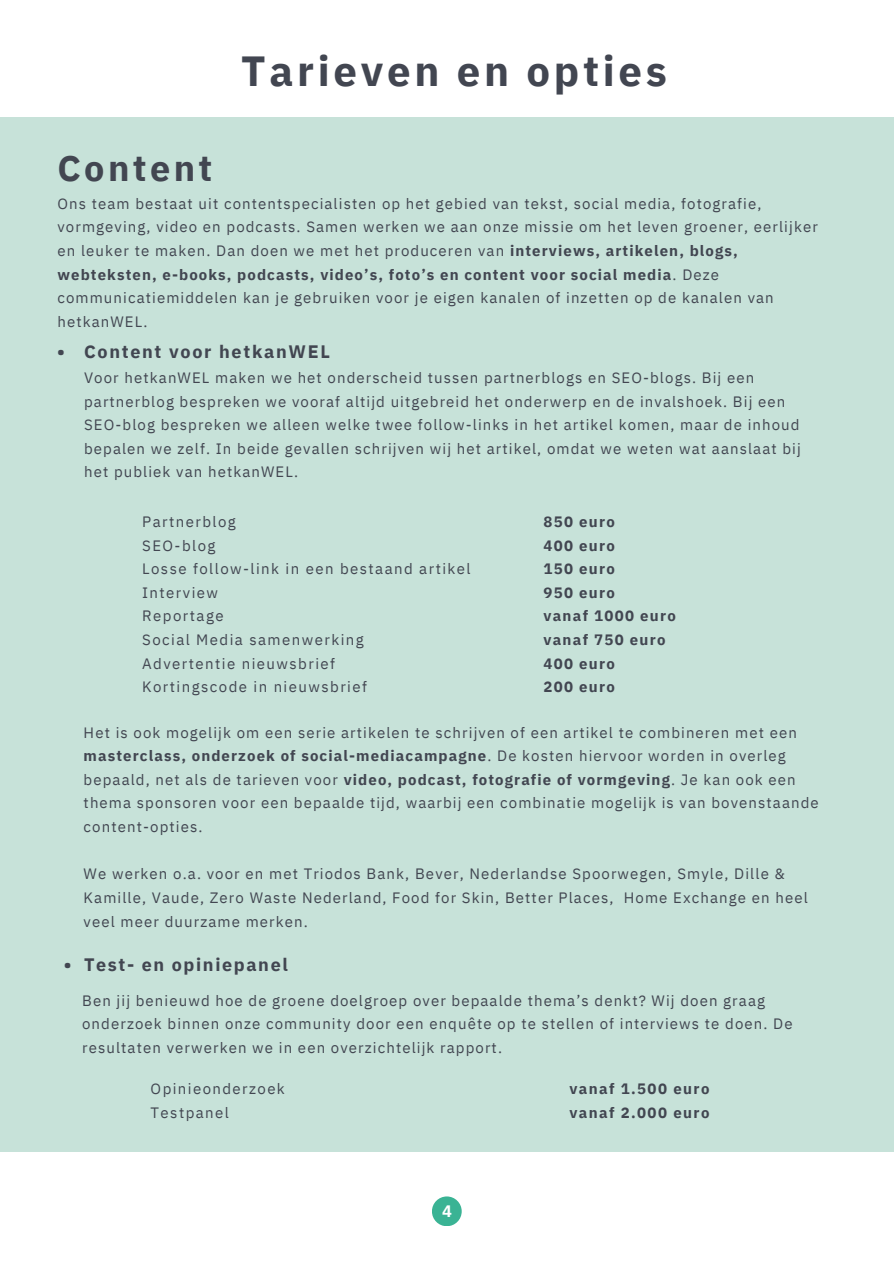
<style>
.page{position:relative;width:894px;height:1264px;background:#fff}
.page>*{position:absolute;margin:0;border:0;box-sizing:border-box;transform-origin:0 0}
.t1{font:700 42px "IBM Plex Sans";letter-spacing:.09em;color:#424651}
.t2{font:700 36px "IBM Plex Sans";letter-spacing:.095em;color:#424651}
.t3{font:700 18px "IBM Plex Sans";letter-spacing:.095em;color:#424651}
.t4{font:700 16.5px "IBM Plex Sans";color:#fff}
.t5{font:15px/23.7px "IBM Plex Sans";letter-spacing:.075em;color:#424651}
.t6{font:15px/23.7px "IBM Plex Sans";letter-spacing:.095em;color:#424651}
.t7{font:700 15px/23.7px "IBM Plex Sans";letter-spacing:.085em;color:#424651}
.s1{font-weight:700}
</style>
<div class="page">
<div style="left:0;top:117px;width:893px;height:1034px;background:#c7e2d9"></div>
<div style="left:432px;top:1196px;width:29px;height:30px;background:#3ab394;border-radius:50%"></div>
<h1 class="t1" style="left:241px;top:43px;width:427px">Tarieven en opties</h1>
<p class="t2" style="left:57px;top:144px;width:156px">Content</p>
<p class="t5" style="left:57px;top:191px;width:761px">Ons team bestaat uit contentspecialisten op het gebied van tekst, social media, fotografie, vormgeving, video en podcasts. Samen werken we aan onze missie om het leven groener, eerlijker en leuker te maken. Dan doen we met het produceren van <span class="s1">interviews, artikelen, blogs, webteksten, e-books, podcasts, video’s, foto’s en content voor social media</span>. Deze communicatiemiddelen kan je gebruiken voor je eigen kanalen of inzetten op de kanalen van hetkanWEL.</p>
<p class="t3" style="left:57px;top:340px;width:9px">•</p>
<h2 class="t3" style="left:84px;top:340px;width:247px">Content voor hetkanWEL</h2>
<p class="t5" style="left:84px;top:365px;width:718px">Voor hetkanWEL maken we het onderscheid tussen partnerblogs en SEO-blogs. Bij een partnerblog bespreken we vooraf altijd uitgebreid het onderwerp en de invalshoek. Bij een SEO-blog bespreken we alleen welke twee follow-links in het artikel komen, maar de inhoud bepalen we zelf. In beide gevallen schrijven wij het artikel, omdat we weten wat aanslaat bij het publiek van hetkanWEL.</p>
<p class="t3" style="left:64px;top:952px;width:9px">•</p>
<p class="t6" style="left:142px;top:509px;width:95px">Partnerblog</p>
<h2 class="t5" style="left:142px;top:533px;width:75px">SEO-blog</h2>
<p class="t6" style="left:142px;top:556px;width:330px">Losse follow-link in een bestaand artikel<br>Interview</p>
<p class="t6" style="left:142px;top:604px;width:83px">Reportage</p>
<p class="t6" style="left:142px;top:627px;width:223px">Social Media samenwerking</p>
<p class="t6" style="left:142px;top:651px;width:194px">Advertentie nieuwsbrief</p>
<p class="t6" style="left:142px;top:675px;width:226px">Kortingscode in nieuwsbrief</p>
<p class="t7" style="left:543px;top:509px;width:134px">850 euro<br>400 euro<br>150 euro<br>950 euro<br>vanaf 1000 euro vanaf 750 euro<br>400 euro<br>200 euro</p>
<h3 class="t5" style="left:84px;top:720px;width:736px">Het is ook mogelijk om een serie artikelen te schrijven of een artikel te combineren met een <span class="s1">masterclass, onderzoek of social-mediacampagne</span>. De kosten hiervoor worden in overleg bepaald, net als de tarieven voor <span class="s1">video, podcast, fotografie of vormgeving</span>. Je kan ook een thema sponsoren voor een bepaalde tijd, waarbij een combinatie mogelijk is van bovenstaande content-opties.</h3>
<p class="t5" style="left:84px;top:861px;width:725px">We werken o.a. voor en met Triodos Bank, Bever, Nederlandse Spoorwegen, Smyle, Dille &amp;<br>Kamille, Vaude, Zero Waste Nederland, Food for Skin, Better Places, Home Exchange en heel veel meer duurzame merken.</p>
<p class="t3" style="left:84px;top:952px;width:205px">Test- en opiniepanel</p>
<p class="t5" style="left:82px;top:988px;width:711px">Ben jij benieuwd hoe de groene doelgroep over bepaalde thema’s denkt? Wij doen graag onderzoek binnen onze community door een enquête op te stellen of interviews te doen. De resultaten verwerken we in een overzichtelijk rapport.</p>
<p class="t6" style="left:151px;top:1076px;width:136px">Opinieonderzoek</p>
<h3 class="t6" style="left:151px;top:1100px;width:80px">Testpanel</h3>
<p class="t7" style="left:569px;top:1076px;width:141px">vanaf 1.500 euro vanaf 2.000 euro</p>
<p class="t4" style="left:442px;top:1199px;width:11px">4</p>
</div>
